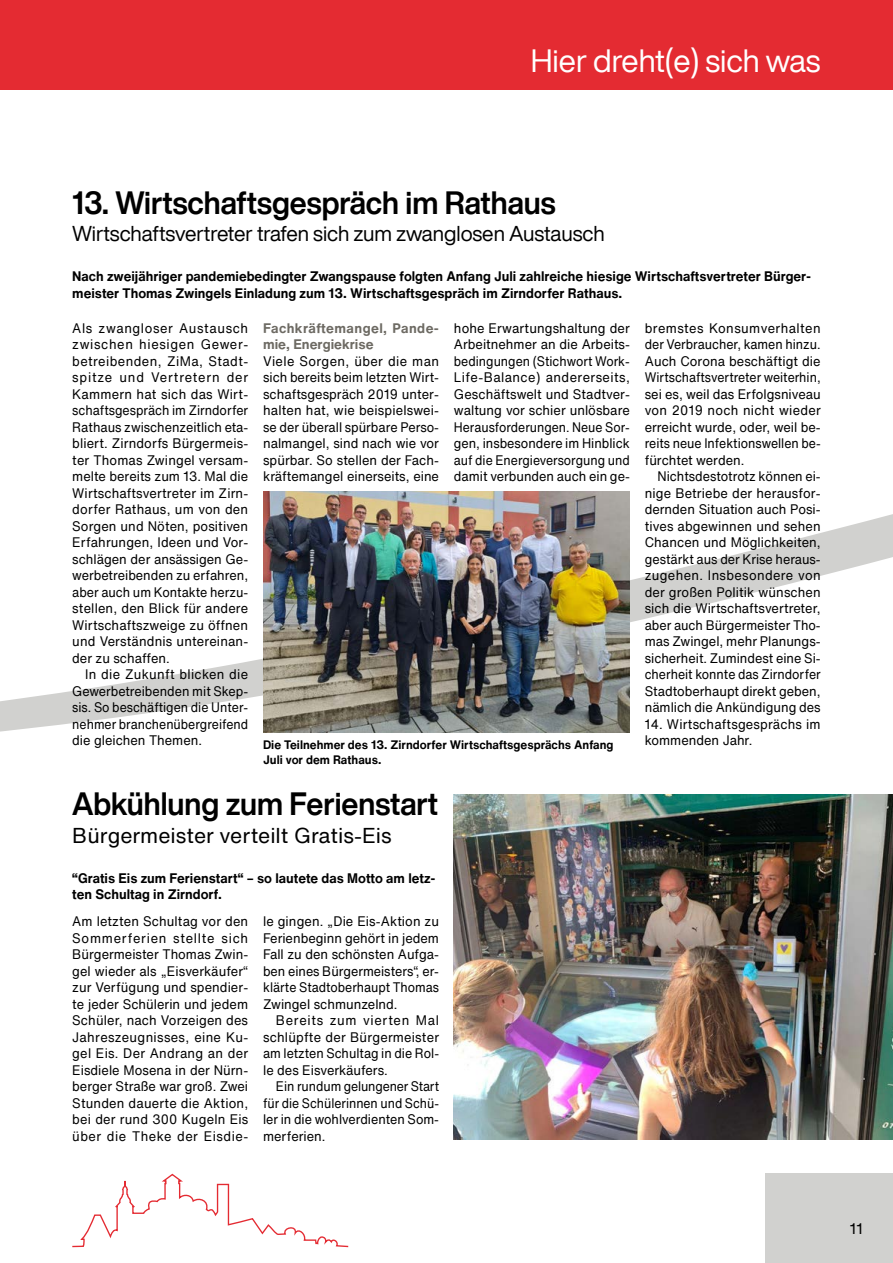
<style>
.page{position:relative;width:893px;height:1263px;background:#fff}
.page>*{position:absolute;margin:0;border:0;box-sizing:border-box;transform-origin:0 0}
.t1{font:700 31.5px "Helvetica Now Display";color:#000;scale:.95 1}
.t2{font:31.5px "Helvetica Now Display";color:#fff}
.t3{font:21px "Helvetica Now Display";color:#000}
.t4{font:21px "Helvetica Now Text";color:#000}
.t5{font:15px "Helvetica Now Text";color:#000}
.t6{font:13.5px/16.5px "Helvetica Now Text";color:#000;text-align:justify;scale:.95 1}
.t7{font:13.5px/16.5px "Helvetica Now Text";color:#000;text-align:justify;scale:.93 1}
.t8{font:700 13.5px/16.5px "Helvetica Now Text";color:#000}
.t9{font:13.5px/16.5px "Helvetica Now Text";color:#000;text-align:justify;scale:.91 1}
.t10{font:700 13.5px/16.5px "Helvetica Now Text";letter-spacing:.03em;color:#6d6a63}
.t11{font:700 12px/15px "Helvetica Now Text";color:#000}
</style>
<div class="page">
<svg style="left:0;top:514px;width:893px;height:219px"></svg>
<div style="left:0;top:0;width:893px;height:89px;background:#e42b32"></div>
<svg style="left:72px;top:1174px;width:276px;height:73px"></svg>
<div style="left:765px;top:1174px;width:128px;height:89px;background:#d1d1cf"></div>
<img style="left:263px;top:492px;width:367px;height:240px">
<img style="left:454px;top:794px;width:439px;height:346px">
<h1 class="t2" style="left:531px;top:39px;width:291px">Hier dreht(e) sich was</h1>
<h1 class="t1" style="left:72px;top:181px;width:510px">13. Wirtschaftsgespräch im Rathaus</h1>
<h2 class="t3" style="left:72px;top:219px;width:534px">Wirtschaftsvertreter trafen sich zum zwanglosen Austausch</h2>
<p class="t8" style="left:72px;top:268px;width:740px">Nach zweijähriger pandemiebedingter Zwangspause folgten Anfang Juli zahlreiche hiesige Wirtschaftsvertreter Bürger&shy;meister Thomas Zwingels Einladung zum 13. Wirtschaftsgespräch im Zirndorfer Rathaus.</p>
<p class="t6" style="left:72px;top:319px;width:187px">Als zwangloser Austausch zwischen hiesigen Gewer&shy;betreibenden, ZiMa, Stadt&shy;spitze und Vertretern der Kammern hat sich das Wirt&shy;schaftsgespräch im Zirndorfer Rathaus zwischenzeitlich eta&shy;bliert. Zirndorfs Bürgermeis&shy;ter Thomas Zwingel versam&shy;melte bereits zum 13. Mal die Wirtschaftsvertreter im Zirn&shy;dorfer Rathaus, um von den Sorgen und Nöten, positiven Erfahrungen, Ideen und Vor&shy;schlägen der ansässigen Ge&shy;werbetreibenden zu erfahren, aber auch um Kontakte herzu&shy;stellen, den Blick für andere Wirtschaftszweige zu öffnen und Verständnis untereinan&shy;der zu schaffen.</p>
<p class="t6" style="left:72px;top:666px;width:187px;text-indent:13px">In die Zukunft blicken die Gewerbetreibenden mit Skep&shy;sis. So beschäftigen die Unter&shy;nehmer branchenübergreifend die gleichen Themen.</p>
<p class="t10" style="left:263px;top:319px;width:177px">Fachkräftemangel, Pande&shy;mie, Energiekrise</p>
<p class="t6" style="left:263px;top:352px;width:187px">Viele Sorgen, über die man sich bereits beim letzten Wirt&shy;schaftsgespräch 2019 unter&shy;halten hat, wie beispielswei&shy;se der überall spürbare Perso&shy;nalmangel, sind nach wie vor spürbar. So stellen der Fach&shy;kräftemangel einerseits, eine</p>
<p class="t6" style="left:454px;top:319px;width:187px">hohe Erwartungshaltung der Arbeitnehmer an die Arbeits&shy;bedingungen (Stichwort Work-Life-Balance) andererseits, Geschäftswelt und Stadtver&shy;waltung vor schier unlösbare Herausforderungen. Neue Sor&shy;gen, insbesondere im Hinblick auf die Energieversorgung und damit verbunden auch ein ge-</p>
<p class="t6" style="left:645px;top:319px;width:187px">bremstes Konsumverhalten der Verbraucher, kamen hinzu.<br>Auch Corona beschäftigt die Wirtschaftsvertreter weiterhin, sei es, weil das Erfolgsniveau von 2019 noch nicht wieder erreicht wurde, oder, weil be&shy;reits neue Infektionswellen be&shy;fürchtet werden.</p>
<p class="t7" style="left:645px;top:468px;width:191px;text-indent:13px">Nichtsdestotrotz können ei&shy;nige Betriebe der herausfor&shy;dernden Situation auch Posi&shy;tives abgewinnen und sehen Chancen und Möglichkeiten, gestärkt aus der Krise heraus&shy;zugehen. Insbesondere von der großen Politik wünschen sich die Wirtschaftsvertreter, aber auch Bürgermeister Tho&shy;mas Zwingel, mehr Planungs&shy;sicherheit. Zumindest eine Si&shy;cherheit konnte das Zirndorfer Stadtoberhaupt direkt geben, nämlich die Ankündigung des</p>
<p class="t6" style="left:645px;top:715px;width:187px">14. Wirtschaftsgesprächs im kommenden Jahr.</p>
<p class="t11" style="left:263px;top:736px;width:352px">Die Teilnehmer des 13. Zirndorfer Wirtschaftsgesprächs Anfang<br>Juli vor dem Rathaus.</p>
<h1 class="t1" style="left:72px;top:782px;width:387px">Abkühlung zum Ferienstart</h1>
<h2 class="t4" style="left:72px;top:819px;width:321px">Bürgermeister verteilt Gratis-Eis</h2>
<p class="t8" style="left:72px;top:869px;width:365px">“Gratis Eis zum Ferienstart“ – so lautete das Motto am letz&shy;ten Schultag in Zirndorf.</p>
<p class="t6" style="left:72px;top:913px;width:187px">Am letzten Schultag vor den Sommerferien stellte sich Bürgermeister Thomas Zwin&shy;gel wieder als „Eisverkäufer“ zur Verfügung und spendier&shy;te jeder Schülerin und jedem Schüler, nach Vorzeigen des Jahreszeugnisses, eine Ku&shy;gel Eis. Der Andrang an der Eisdiele Mosena in der Nürn&shy;berger Straße war groß. Zwei Stunden dauerte die Aktion, bei der rund 300 Kugeln Eis über die Theke der Eisdie-</p>
<p class="t6" style="left:263px;top:913px;width:187px">le gingen. „Die Eis-Aktion zu Ferienbeginn gehört in jedem Fall zu den schönsten Aufga&shy;ben eines Bürgermeisters“, er&shy;klärte Stadtoberhaupt Thomas Zwingel schmunzelnd.</p>
<p class="t6" style="left:263px;top:1012px;width:187px;text-indent:13px">Bereits zum vierten Mal schlüpfte der Bürgermeister am letzten Schultag in die Rol&shy;le des Eisverkäufers.</p>
<p class="t9" style="left:263px;top:1078px;width:195px;text-indent:13px">Ein rundum gelungener Start für die Schülerinnen und Schü&shy;ler in die wohlverdienten Som&shy;merferien.</p>
<p class="t5" style="left:850px;top:1217px;width:15px">11</p>
</div>
